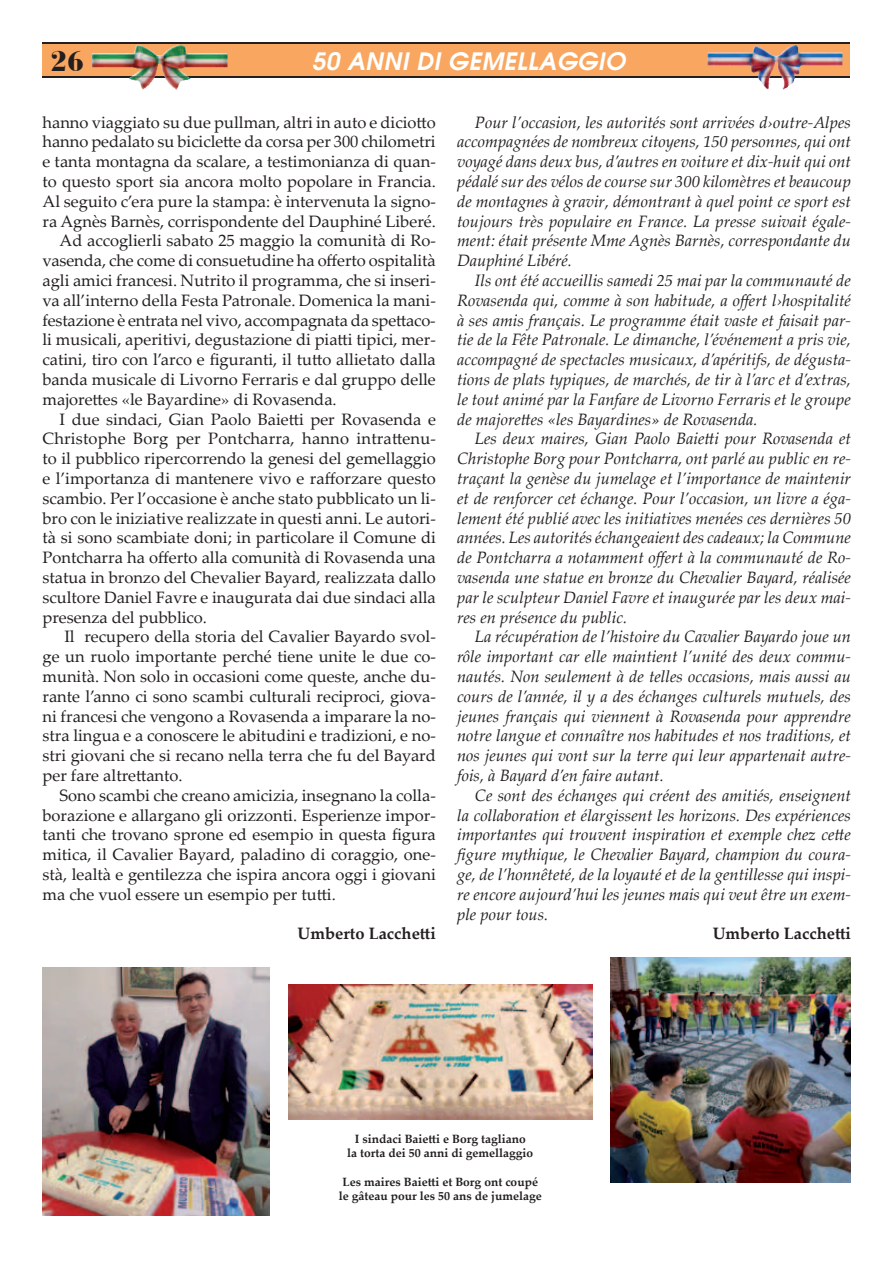
<style>
.page{position:relative;width:893px;height:1263px;background:#fff}
.page>*{position:absolute;margin:0;border:0;box-sizing:border-box;transform-origin:0 0}
.t1{font:900 30px "Bauer Bodoni BT";color:#231f20}
.t2{font:24px "Avalon";letter-spacing:.02em;color:#fff}
.t3{font:italic 16.5px/19.8px "Palatino Linotype";color:#231f20;text-align:justify}
.t4{font:16.5px "Palatino Linotype";color:#231f20}
.t5{font:700 16.5px "Palatino Linotype";color:#231f20}
.t6{font:700 12px/14.4px "Palatino Linotype";color:#231f20;text-align:center}
</style>
<div class="page">
<div style="left:43px;top:44px;width:807px;height:34px;background:#f9a760"></div>
<hr style="left:43px;top:77px;width:807px;height:1px;background:#231f20">
<hr style="left:43px;top:43px;width:807px;height:1px;background:#231f20">
<img style="left:758px;top:77px;width:37px;height:12px">
<img style="left:707px;top:45px;width:135px;height:32px">
<img style="left:129px;top:77px;width:61px;height:13px">
<img style="left:92px;top:45px;width:136px;height:32px">
<img style="left:288px;top:985px;width:304px;height:135px">
<img style="left:43px;top:967px;width:227px;height:248px">
<img style="left:611px;top:957px;width:239px;height:225px">
<h1 class="t1" style="left:51px;top:42px;width:35px">26</h1>
<h2 class="t2" style="left:312px;top:45px;width:315px">50 ANNI DI GEMELLAGGIO</h2>
<p class="t4" style="left:43px;top:110px;width:395px">hanno viaggiato su due pullman, altri in auto e diciotto</p>
<p class="t4" style="left:43px;top:130px;width:395px">hanno pedalato su biciclette da corsa per 300 chilometri</p>
<p class="t4" style="left:43px;top:150px;width:395px">e tanta montagna da scalare, a testimonianza di quan-</p>
<p class="t4" style="left:43px;top:170px;width:395px">to questo sport sia ancora molto popolare in Francia.</p>
<p class="t4" style="left:43px;top:189px;width:395px">Al seguito c’era pure la stampa: è intervenuta la signo-</p>
<p class="t4" style="left:43px;top:209px;width:395px">ra Agnès Barnès, corrispondente del Dauphiné Liberé.</p>
<p class="t4" style="left:60px;top:229px;width:378px">Ad accoglierli sabato 25 maggio la comunità di Ro-</p>
<p class="t4" style="left:43px;top:249px;width:395px">vasenda, che come di consuetudine ha offerto ospitalità</p>
<p class="t4" style="left:43px;top:269px;width:395px">agli amici francesi. Nutrito il programma, che si inseri-</p>
<p class="t4" style="left:43px;top:288px;width:395px">va all’interno della Festa Patronale. Domenica la mani-</p>
<p class="t4" style="left:43px;top:308px;width:395px">festazione è entrata nel vivo, accompagnata da spettaco-</p>
<p class="t4" style="left:43px;top:328px;width:395px">li musicali, aperitivi, degustazione di piatti tipici, mer-</p>
<p class="t4" style="left:43px;top:348px;width:395px">catini, tiro con l’arco e figuranti, il tutto allietato dalla</p>
<p class="t4" style="left:43px;top:368px;width:395px">banda musicale di Livorno Ferraris e dal gruppo delle</p>
<p class="t4" style="left:43px;top:387px;width:296px">majorettes «le Bayardine» di Rovasenda.</p>
<p class="t4" style="left:60px;top:407px;width:378px">I due sindaci, Gian Paolo Baietti per Rovasenda e</p>
<p class="t4" style="left:43px;top:427px;width:395px">Christophe Borg per Pontcharra, hanno intrattenu-</p>
<p class="t4" style="left:43px;top:447px;width:395px">to il pubblico ripercorrendo la genesi del gemellaggio</p>
<p class="t4" style="left:43px;top:467px;width:395px">e l’importanza di mantenere vivo e rafforzare questo</p>
<p class="t4" style="left:43px;top:486px;width:395px">scambio. Per l’occasione è anche stato pubblicato un li-</p>
<p class="t4" style="left:43px;top:506px;width:395px">bro con le iniziative realizzate in questi anni. Le autori-</p>
<p class="t4" style="left:43px;top:526px;width:395px">tà si sono scambiate doni; in particolare il Comune di</p>
<p class="t4" style="left:43px;top:546px;width:395px">Pontcharra ha offerto alla comunità di Rovasenda una</p>
<p class="t4" style="left:43px;top:566px;width:395px">statua in bronzo del Chevalier Bayard, realizzata dallo</p>
<p class="t4" style="left:43px;top:585px;width:395px">scultore Daniel Favre e inaugurata dai due sindaci alla</p>
<p class="t4" style="left:43px;top:605px;width:166px">presenza del pubblico.</p>
<p class="t4" style="left:64px;top:625px;width:373px">Il recupero della storia del Cavalier Bayardo svol-</p>
<p class="t4" style="left:43px;top:645px;width:395px">ge un ruolo importante perché tiene unite le due co-</p>
<p class="t4" style="left:43px;top:665px;width:395px">munità. Non solo in occasioni come queste, anche du-</p>
<p class="t4" style="left:43px;top:684px;width:395px">rante l’anno ci sono scambi culturali reciproci, giova-</p>
<p class="t4" style="left:43px;top:704px;width:395px">ni francesi che vengono a Rovasenda a imparare la no-</p>
<p class="t4" style="left:43px;top:724px;width:395px">stra lingua e a conoscere le abitudini e tradizioni, e no-</p>
<p class="t4" style="left:43px;top:744px;width:395px">stri giovani che si recano nella terra che fu del Bayard</p>
<p class="t4" style="left:43px;top:764px;width:142px">per fare altrettanto.</p>
<p class="t4" style="left:60px;top:783px;width:378px">Sono scambi che creano amicizia, insegnano la colla-</p>
<p class="t4" style="left:43px;top:803px;width:395px">borazione e allargano gli orizzonti. Esperienze impor-</p>
<p class="t4" style="left:43px;top:823px;width:395px">tanti che trovano sprone ed esempio in questa figura</p>
<p class="t4" style="left:43px;top:843px;width:395px">mitica, il Cavalier Bayard, paladino di coraggio, one-</p>
<p class="t4" style="left:43px;top:863px;width:395px">stà, lealtà e gentilezza che ispira ancora oggi i giovani</p>
<p class="t4" style="left:43px;top:882px;width:295px">ma che vuol essere un esempio per tutti.</p>
<p class="t5" style="left:298px;top:922px;width:140px">Umberto Lacchetti</p>
<p class="t3" style="left:457px;top:111px;width:395px;text-indent:18px">Pour l’occasion, les autorités sont arrivées d›outre-Alpes accompagnées de nombreux citoyens, 150 personnes, qui ont voyagé dans deux bus, d’autres en voiture et dix-huit qui ont pédalé sur des vélos de course sur 300 kilomètres et beaucoup de montagnes à gravir, démontrant à quel point ce sport est toujours très populaire en France. La presse suivait égale&shy;ment: était présente Mme Agnès Barnès, correspondante du Dauphiné Libéré.</p>
<p class="t3" style="left:457px;top:270px;width:395px;text-indent:18px">Ils ont été accueillis samedi 25 mai par la communauté de Rovasenda qui, comme à son habitude, a offert l›hospitalité à ses amis français. Le programme était vaste et faisait par&shy;tie de la Fête Patronale. Le dimanche, l’événement a pris vie, accompagné de spectacles musicaux, d’apéritifs, de dégusta&shy;tions de plats typiques, de marchés, de tir à l’arc et d’extras, le tout animé par la Fanfare de Livorno Ferraris et le groupe de majorettes «les Bayardines» de Rovasenda.</p>
<p class="t3" style="left:457px;top:428px;width:395px;text-indent:18px">Les deux maires, Gian Paolo Baietti pour Rovasenda et Christophe Borg pour Pontcharra, ont parlé au public en re&shy;traçant la genèse du jumelage et l’importance de maintenir et de renforcer cet échange. Pour l’occasion, un livre a éga&shy;lement été publié avec les initiatives menées ces dernières 50 années. Les autorités échangeaient des cadeaux; la Commune de Pontcharra a notamment offert à la communauté de Ro&shy;vasenda une statue en bronze du Chevalier Bayard, réalisée par le sculpteur Daniel Favre et inaugurée par les deux mai&shy;res en présence du public.</p>
<p class="t3" style="left:457px;top:626px;width:395px;text-indent:18px">La récupération de l’histoire du Cavalier Bayardo joue un rôle important car elle maintient l’unité des deux commu&shy;nautés. Non seulement à de telles occasions, mais aussi au cours de l’année, il y a des échanges culturels mutuels, des jeunes français qui viennent à Rovasenda pour apprendre notre langue et connaître nos habitudes et nos traditions, et nos jeunes qui vont sur la terre qui leur appartenait autre&shy;fois, à Bayard d’en faire autant.</p>
<p class="t3" style="left:457px;top:785px;width:395px;text-indent:18px">Ce sont des échanges qui créent des amitiés, enseignent la collaboration et élargissent les horizons. Des expériences importantes qui trouvent inspiration et exemple chez cette figure mythique, le Chevalier Bayard, champion du coura&shy;ge, de l’honnêteté, de la loyauté et de la gentillesse qui inspi&shy;re encore aujourd’hui les jeunes mais qui veut être un exem&shy;ple pour tous.</p>
<p class="t5" style="left:713px;top:922px;width:140px">Umberto Lacchetti</p>
<p class="t6" style="left:347px;top:1131px;width:187px">I sindaci Baietti e Borg tagliano<br>la torta dei 50 anni di gemellaggio</p>
<p class="t6" style="left:339px;top:1174px;width:204px">Les maires Baietti et Borg ont coupé le gâteau pour les 50 ans de jumelage</p>
</div>
